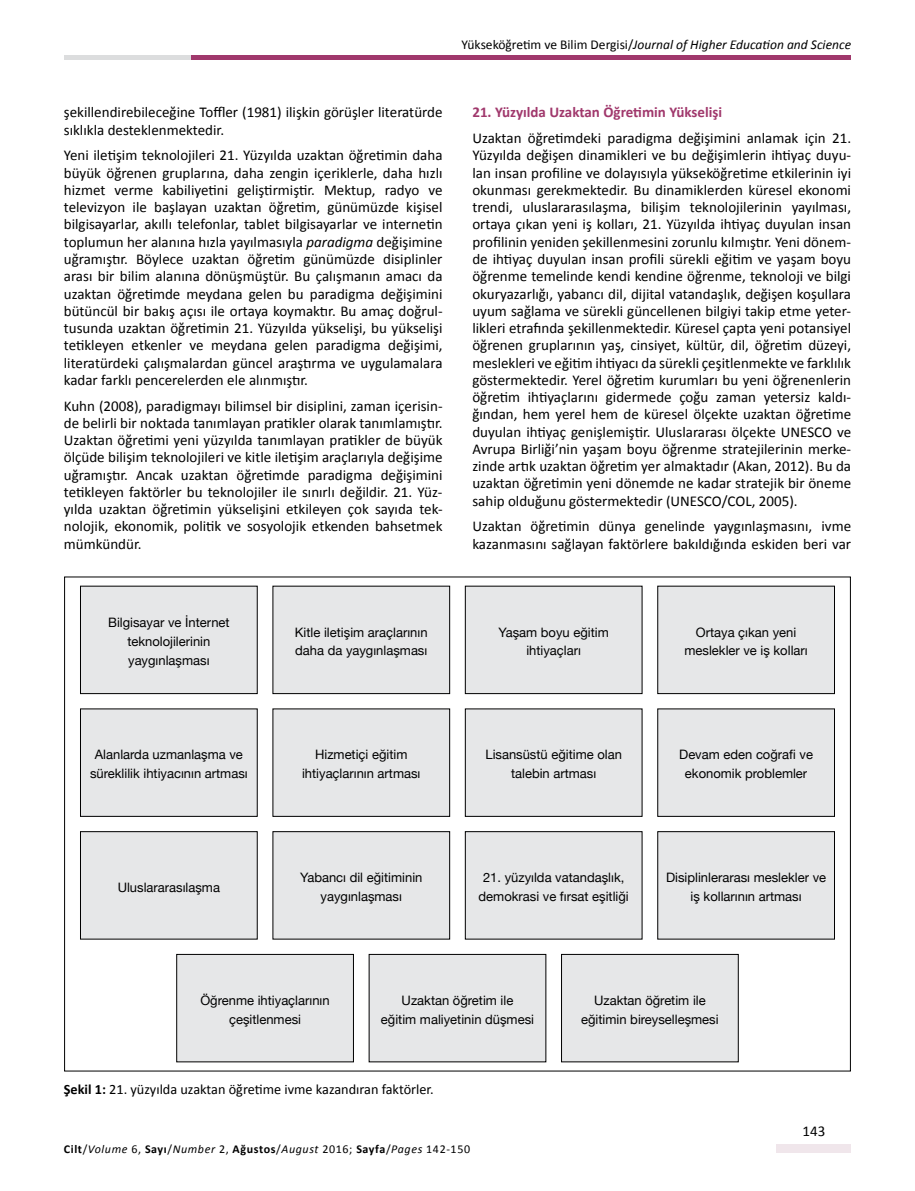
<style>
.page{position:relative;width:915px;height:1191px;background:#fff}
.page>*{position:absolute;margin:0;border:0;box-sizing:border-box;transform-origin:0 0}
.t1{font:15px/17.2px "Calibri";color:#000;text-align:justify}
.t2{font:700 15px "Calibri";color:#a0386c}
.t3{font:14.25px "Calibri";color:#000}
.t4{font:italic 13.5px "Calibri";color:#000}
.t5{font:13.05px/18.8px "Helvetica Neue";color:#000;text-align:center}
.t6{font:italic 12px "Calibri";letter-spacing:.05em;color:#000}
.s1{font-style:normal}
.s2{font-style:italic}
.s3{font-weight:700}
.s4{font-weight:700;font-style:normal}
</style>
<div class="page">
<div style="left:776px;top:1144px;width:74px;height:8px;background:#f0e6eb"></div>
<div style="left:64px;top:55px;width:132px;height:5px;background:#dcddde"></div>
<div style="left:191px;top:55px;width:659px;height:5px;background:#a0386c"></div>
<div style="left:80px;top:586px;width:177px;height:107px;background:#e6e7e8"></div>
<div style="left:80px;top:586px;width:177px;height:108px;border:1px solid #000"></div>
<div style="left:80px;top:709px;width:177px;height:107px;background:#e6e7e8"></div>
<div style="left:273px;top:586px;width:176px;height:107px;background:#e6e7e8"></div>
<div style="left:272px;top:586px;width:178px;height:108px;border:1px solid #000"></div>
<div style="left:273px;top:709px;width:176px;height:107px;background:#e6e7e8"></div>
<div style="left:465px;top:586px;width:177px;height:107px;background:#e6e7e8"></div>
<div style="left:465px;top:586px;width:177px;height:108px;border:1px solid #000"></div>
<div style="left:465px;top:709px;width:177px;height:107px;background:#e6e7e8"></div>
<div style="left:177px;top:954px;width:176px;height:107px;background:#e6e7e8"></div>
<div style="left:176px;top:954px;width:177px;height:108px;border:1px solid #000"></div>
<div style="left:369px;top:954px;width:176px;height:107px;background:#e6e7e8"></div>
<div style="left:368px;top:954px;width:178px;height:108px;border:1px solid #000"></div>
<div style="left:561px;top:954px;width:177px;height:107px;background:#e6e7e8"></div>
<div style="left:561px;top:954px;width:177px;height:108px;border:1px solid #000"></div>
<div style="left:657px;top:586px;width:177px;height:107px;background:#e6e7e8"></div>
<div style="left:657px;top:586px;width:177px;height:108px;border:1px solid #000"></div>
<div style="left:657px;top:709px;width:177px;height:107px;background:#e6e7e8"></div>
<div style="left:80px;top:831px;width:177px;height:108px;background:#e6e7e8"></div>
<div style="left:80px;top:831px;width:177px;height:108px;border:1px solid #000"></div>
<div style="left:273px;top:831px;width:176px;height:108px;background:#e6e7e8"></div>
<div style="left:272px;top:831px;width:178px;height:108px;border:1px solid #000"></div>
<div style="left:465px;top:831px;width:177px;height:108px;background:#e6e7e8"></div>
<div style="left:465px;top:831px;width:177px;height:108px;border:1px solid #000"></div>
<div style="left:657px;top:831px;width:177px;height:108px;background:#e6e7e8"></div>
<div style="left:657px;top:831px;width:177px;height:108px;border:1px solid #000"></div>
<p class="t4" style="left:461px;top:36px;width:391px"><span class="s1">Yükseköğretim ve Bilim Dergisi/</span>Journal of Higher Education and Science</p>
<p class="t1" style="left:64px;top:104px;width:380px">şekillendirebileceğine Toffler (1981) ilişkin görüşler literatürde sıklıkla desteklenmektedir.</p>
<p class="t1" style="left:64px;top:147px;width:380px">Yeni iletişim teknolojileri 21. Yüzyılda uzaktan öğretimin daha büyük öğrenen gruplarına, daha zengin içeriklerle, daha hızlı hizmet verme kabiliyetini geliştirmiştir. Mektup, radyo ve televizyon ile başlayan uzaktan öğretim, günümüzde kişisel bilgisayarlar, akıllı telefonlar, tablet bilgisayarlar ve internetin toplumun her alanına hızla yayılmasıyla <span class="s2">paradigma</span> değişimine uğramıştır. Böylece uzaktan öğretim günümüzde disiplinler arası bir bilim alanına dönüşmüştür. Bu çalışmanın amacı da uzaktan öğretimde meydana gelen bu paradigma değişimini bütüncül bir bakış açısı ile ortaya koymaktır. Bu amaç doğrul&shy;tusunda uzaktan öğretimin 21. Yüzyılda yükselişi, bu yükselişi tetikleyen etkenler ve meydana gelen paradigma değişimi, literatürdeki çalışmalardan güncel araştırma ve uygulamalara kadar farklı pencerelerden ele alınmıştır.</p>
<p class="t1" style="left:64px;top:397px;width:380px">Kuhn (2008), paradigmayı bilimsel bir disiplini, zaman içerisin&shy;de belirli bir noktada tanımlayan pratikler olarak tanımlamıştır.<br>Uzaktan öğretimi yeni yüzyılda tanımlayan pratikler de büyük ölçüde bilişim teknolojileri ve kitle iletişim araçlarıyla değişime uğramıştır. Ancak uzaktan öğretimde paradigma değişimini tetikleyen faktörler bu teknolojiler ile sınırlı değildir. 21. Yüz&shy;yılda uzaktan öğretimin yükselişini etkileyen çok sayıda tek&shy;nolojik, ekonomik, politik ve sosyolojik etkenden bahsetmek mümkündür.</p>
<p class="t2" style="left:472px;top:103px;width:251px">21. Yüzyılda Uzaktan Öğretimin Yükselişi</p>
<p class="t1" style="left:472px;top:130px;width:380px">Uzaktan öğretimdeki paradigma değişimini anlamak için 21.<br>Yüzyılda değişen dinamikleri ve bu değişimlerin ihtiyaç duyu&shy;lan insan profiline ve dolayısıyla yükseköğretime etkilerinin iyi okunması gerekmektedir. Bu dinamiklerden küresel ekonomi trendi, uluslararasılaşma, bilişim teknolojilerinin yayılması, ortaya çıkan yeni iş kolları, 21. Yüzyılda ihtiyaç duyulan insan profilinin yeniden şekillenmesini zorunlu kılmıştır. Yeni dönem&shy;de ihtiyaç duyulan insan profili sürekli eğitim ve yaşam boyu öğrenme temelinde kendi kendine öğrenme, teknoloji ve bilgi okuryazarlığı, yabancı dil, dijital vatandaşlık, değişen koşullara uyum sağlama ve sürekli güncellenen bilgiyi takip etme yeter&shy;likleri etrafında şekillenmektedir. Küresel çapta yeni potansiyel öğrenen gruplarının yaş, cinsiyet, kültür, dil, öğretim düzeyi, meslekleri ve eğitim ihtiyacı da sürekli çeşitlenmekte ve farklılık göstermektedir. Yerel öğretim kurumları bu yeni öğrenenlerin öğretim ihtiyaçlarını gidermede çoğu zaman yetersiz kaldı&shy;ğından, hem yerel hem de küresel ölçekte uzaktan öğretime duyulan ihtiyaç genişlemiştir. Uluslararası ölçekte UNESCO ve Avrupa Birliği’nin yaşam boyu öğrenme stratejilerinin merke&shy;zinde artık uzaktan öğretim yer almaktadır (Akan, 2012). Bu da uzaktan öğretimin yeni dönemde ne kadar stratejik bir öneme sahip olduğunu göstermektedir (UNESCO/COL, 2005).</p>
<p class="t1" style="left:472px;top:518px;width:380px">Uzaktan öğretimin dünya genelinde yaygınlaşmasını, ivme kazanmasını sağlayan faktörlere bakıldığında eskiden beri var</p>
<p class="t5" style="left:108px;top:614px;width:123px">Bilgisayar ve İnternet teknolojilerinin yaygınlaşması</p>
<p class="t5" style="left:295px;top:623px;width:134px;text-align:left">Kitle iletişim araçlarının daha da yaygınlaşması</p>
<p class="t5" style="left:498px;top:623px;width:112px">Yaşam boyu eğitim ihtiyaçları</p>
<p class="t5" style="left:684px;top:623px;width:125px">Ortaya çıkan yeni meslekler ve iş kolları</p>
<p class="t5" style="left:90px;top:746px;width:159px">Alanlarda uzmanlaşma ve süreklilik ihtiyacının artması</p>
<p class="t5" style="left:302px;top:746px;width:120px">Hizmetiçi eğitim ihtiyaçlarının artması</p>
<p class="t5" style="left:485px;top:746px;width:138px">Lisansüstü eğitime olan talebin artması</p>
<p class="t5" style="left:679px;top:746px;width:135px">Devam eden coğrafi ve ekonomik problemler</p>
<p class="t5" style="left:118px;top:878px;width:104px">Uluslararasılaşma</p>
<p class="t5" style="left:300px;top:869px;width:124px">Yabancı dil eğitiminin yaygınlaşması</p>
<p class="t5" style="left:478px;top:869px;width:152px">21. yüzyılda vatandaşlık, demokrasi ve fırsat eşitliği</p>
<p class="t5" style="left:665px;top:869px;width:161px">Disiplinlerarası meslekler ve iş kollarının artması</p>
<p class="t5" style="left:200px;top:991px;width:131px">Öğrenme ihtiyaçlarının çeşitlenmesi</p>
<p class="t5" style="left:381px;top:991px;width:155px">Uzaktan öğretim ile<br>eğitim maliyetinin düşmesi</p>
<p class="t5" style="left:581px;top:991px;width:139px">Uzaktan öğretim ile eğitimin bireyselleşmesi</p>
<p class="t3" style="left:64px;top:1080px;width:371px"><span class="s3">Şekil 1:</span> 21. yüzyılda uzaktan öğretime ivme kazandıran faktörler.</p>
<p class="t6" style="left:64px;top:1140px;width:407px"><span class="s4">Cilt</span><span class="s1">/</span>Volume <span class="s1">6,</span> <span class="s4">Sayı</span><span class="s1">/</span>Number <span class="s1">2,</span> <span class="s4">Ağustos</span><span class="s1">/</span>August <span class="s1">2016;</span> <span class="s4">Sayfa</span><span class="s1">/</span>Pages <span class="s1">142-150</span></p>
<p class="t1" style="left:802px;top:1122px;width:24px">143</p>
</div>
